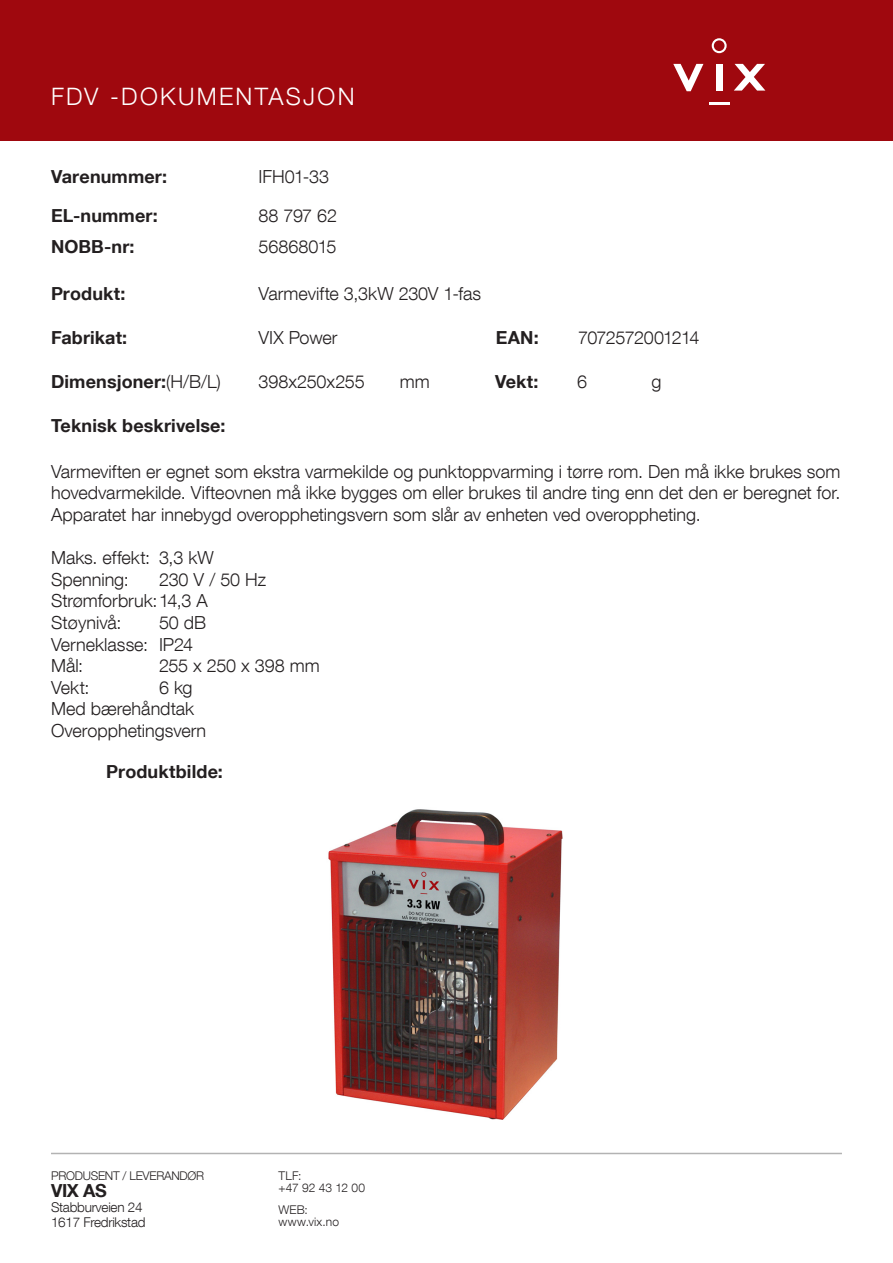
<style>
.page{position:relative;width:893px;height:1263px;background:#fff}
.page>*{position:absolute;margin:0;border:0;box-sizing:border-box;transform-origin:0 0}
.t1{font:300 24px "Helvetica Neue LT Com";letter-spacing:.095em;color:#fff}
.t2{font:300 18px/21.6px "Helvetica Neue LT Com";color:#231f20}
.t3{font:700 18px "Helvetica Neue LT Com";letter-spacing:.005em;color:#231f20}
.t4{font:300 18px "Helvetica Neue LT Com";letter-spacing:-.04em;color:#231f20}
.t5{font:300 13.5px "Helvetica Neue LT Com";letter-spacing:-.02em;color:#231f20}
.t6{font:300 12px "Helvetica Neue LT Com";letter-spacing:-.02em;color:#231f20}
.s1{font-weight:300}
</style>
<div class="page">
<div style="left:0;top:0;width:893px;height:140px;background:#9f080e"></div>
<hr style="left:51px;top:1153px;width:791px;height:1px;background:#b3b3b3">
<svg style="left:673px;top:64px;width:30px;height:27px"></svg>
<div style="left:716px;top:64px;width:6px;height:27px;background:#fff"></div>
<svg style="left:734px;top:64px;width:31px;height:27px"></svg>
<svg style="left:712px;top:38px;width:15px;height:15px"></svg>
<hr style="left:709px;top:102px;width:20px;height:3px;background:#fff">
<img style="left:328px;top:809px;width:235px;height:311px">
<p class="t1" style="left:51px;top:81px;width:305px">FDV -DOKUMENTASJON</p>
<p class="t3" style="left:51px;top:165px;width:118px">Varenummer:</p>
<p class="t3" style="left:51px;top:204px;width:108px">EL-nummer:</p>
<p class="t3" style="left:51px;top:235px;width:85px">NOBB-nr:</p>
<p class="t2" style="left:259px;top:165px;width:72px">IFH01-33</p>
<p class="t2" style="left:259px;top:204px;width:80px">88 797 62</p>
<p class="t2" style="left:259px;top:236px;width:79px">56868015</p>
<p class="t3" style="left:51px;top:282px;width:76px">Produkt:</p>
<p class="t2" style="left:259px;top:282px;width:224px">Varmevifte 3,3kW 230V 1-fas</p>
<p class="t3" style="left:51px;top:326px;width:78px">Fabrikat:</p>
<p class="t2" style="left:259px;top:326px;width:80px">VIX Power</p>
<p class="t3" style="left:496px;top:326px;width:45px">EAN:</p>
<p class="t4" style="left:578px;top:326px;width:123px">7072572001214</p>
<p class="t3" style="left:51px;top:370px;width:171px">Dimensjoner:<span class="s1">(H/B/L)</span></p>
<p class="t2" style="left:259px;top:370px;width:108px">398x250x255</p>
<p class="t2" style="left:400px;top:370px;width:31px">mm</p>
<p class="t3" style="left:495px;top:370px;width:45px">Vekt:</p>
<p class="t2" style="left:577px;top:370px;width:12px">6</p>
<p class="t2" style="left:652px;top:370px;width:12px">g</p>
<p class="t3" style="left:51px;top:414px;width:176px">Teknisk beskrivelse:</p>
<p class="t2" style="left:51px;top:460px;width:791px">Varmeviften er egnet som ekstra varmekilde og punktoppvarming i tørre rom. Den må ikke brukes som hovedvarmekilde. Vifteovnen må ikke bygges om eller brukes til andre ting enn det den er beregnet for.</p>
<p class="t2" style="left:51px;top:503px;width:651px">Apparatet har innebygd overopphetingsvern som slår av enheten ved overoppheting.</p>
<p class="t2" style="left:51px;top:547px;width:164px">Maks. effekt: 3,3 kW</p>
<p class="t2" style="left:51px;top:568px;width:79px">Spenning:</p>
<p class="t2" style="left:159px;top:568px;width:108px">230 V / 50 Hz</p>
<p class="t2" style="left:51px;top:590px;width:158px">Strømforbruk:14,3 A</p>
<p class="t2" style="left:51px;top:611px;width:72px">Støynivå:</p>
<p class="t2" style="left:159px;top:611px;width:49px">50 dB</p>
<p class="t2" style="left:51px;top:633px;width:144px">Verneklasse: IP24</p>
<p class="t2" style="left:51px;top:655px;width:34px">Mål:</p>
<p class="t2" style="left:159px;top:655px;width:162px">255 x 250 x 398 mm</p>
<p class="t2" style="left:51px;top:676px;width:40px">Vekt:</p>
<p class="t2" style="left:159px;top:676px;width:35px">6 kg</p>
<p class="t2" style="left:51px;top:698px;width:145px">Med bærehåndtak</p>
<p class="t2" style="left:51px;top:719px;width:157px">Overopphetingsvern</p>
<p class="t3" style="left:106px;top:760px;width:118px">Produktbilde:</p>
<p class="t6" style="left:51px;top:1168px;width:155px">PRODUSENT / LEVERANDØR</p>
<p class="t3" style="left:51px;top:1179px;width:57px">VIX AS</p>
<p class="t5" style="left:51px;top:1198px;width:93px">Stabburveien 24</p>
<p class="t5" style="left:51px;top:1213px;width:96px">1617 Fredrikstad</p>
<p class="t6" style="left:279px;top:1168px;width:25px">TLF:</p>
<p class="t6" style="left:279px;top:1180px;width:88px">+47 92 43 12 00</p>
<p class="t6" style="left:279px;top:1202px;width:31px">WEB:</p>
<p class="t6" style="left:279px;top:1214px;width:62px">www.vix.no</p>
</div>
